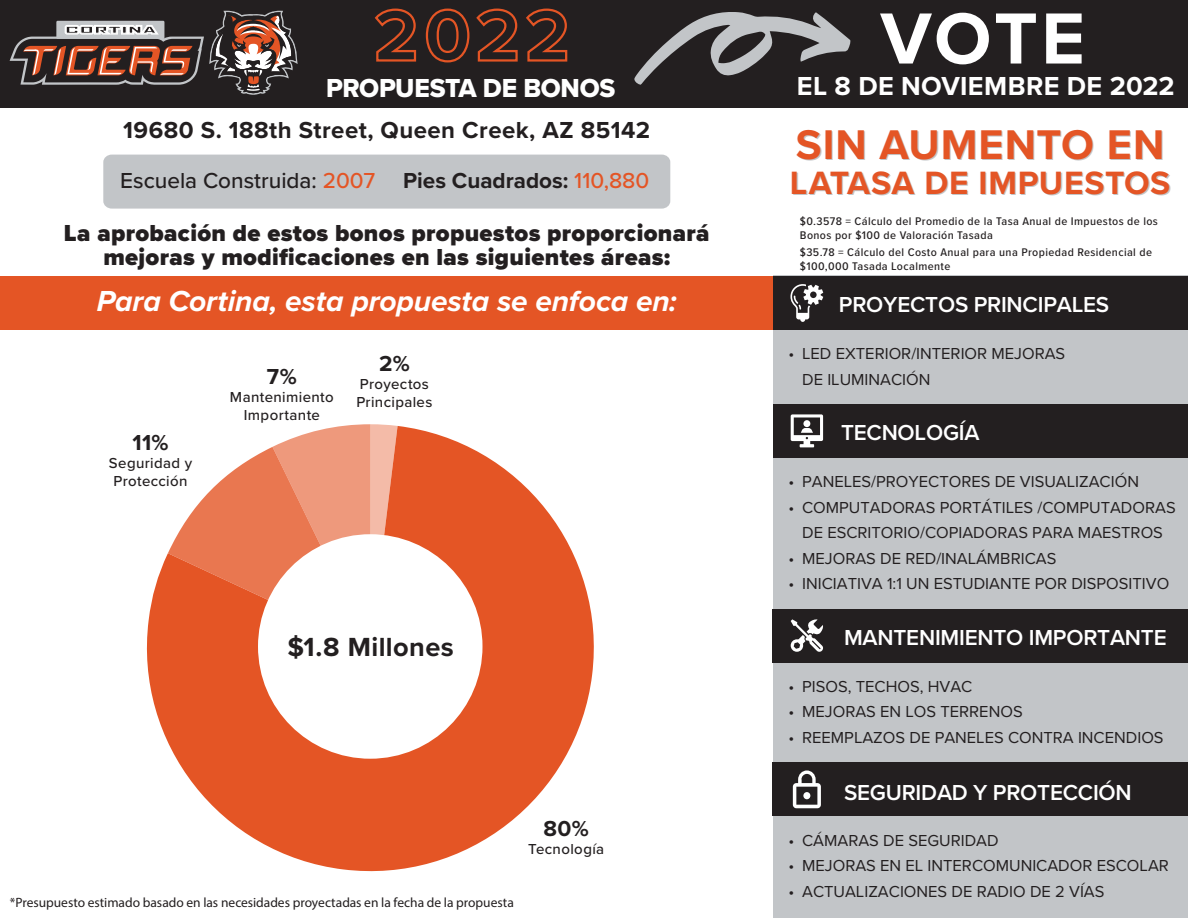
<style>
.page{position:relative;width:1188px;height:918px;background:#fff}
.page>*{position:absolute;margin:0;border:0;box-sizing:border-box;transform-origin:0 0}
.t1{font:700 75px "Proxima Nova";color:#fff}
.t2{font:700 43.05px "Proxima Nova";letter-spacing:.02em;color:#e45525}
.t3{font:700 33.45px "Proxima Nova";letter-spacing:.015em;color:#e45525}
.t4{font:italic 700 30px "Proxima Nova";letter-spacing:-.005em;color:#fff}
.t5{font:700 27.15px "Proxima Nova";letter-spacing:.015em;color:#231f20}
.t6{font:700 27px "Proxima Nova";letter-spacing:.01em;color:#fff}
.t7{font:27px "Proxima Nova Extrabld";letter-spacing:-.015em;color:#fff}
.t8{font:900 24px/24px "Proxima Nova";letter-spacing:.015em;color:#231f20;text-align:center}
.t9{font:700 24px "Proxima Nova";letter-spacing:.02em;color:#231f20}
.t10{font:600 22.5px "Proxima Nova";letter-spacing:-.01em;color:#fff}
.t11{font:500 22.5px "Proxima Nova";color:#231f20}
.t12{font:700 22.5px "Proxima Nova";color:#231f20}
.t13{font:16.5px/25.5px "Proxima Nova";color:#231f20;text-align:center}
.t14{font:500 15px/18px "Proxima Nova";letter-spacing:.025em;color:#231f20;text-align:center}
.t15{font:13.5px "Myriad Pro";color:#231f20}
.t16{font:500 11.55px/13.5px "Proxima Nova Cond";letter-spacing:.03em;color:#231f20;scale:1.11 1}
.s1{color:#e45525}
.s2{font-weight:700}
</style>
<div class="page">
<div style="left:103px;top:155px;width:567px;height:54px;background:#c2c5c8"></div>
<div style="left:0;top:276px;width:774px;height:54px;background:#e45525"></div>
<div style="left:774px;top:276px;width:414px;height:642px;background:#c2c5c8"></div>
<div style="left:0;top:0;width:1188px;height:108px;background:#231f20"></div>
<svg style="left:374px;top:8px;width:43px;height:54px"></svg>
<svg style="left:425px;top:8px;width:143px;height:55px"></svg>
<svg style="left:634px;top:12px;width:217px;height:73px"></svg>
<svg style="left:146px;top:426px;width:448px;height:446px;fill:#e45525"></svg>
<svg style="left:168px;top:424px;width:230px;height:224px"></svg>
<div style="left:258px;top:534px;width:225px;height:225px;background:#fff;border-radius:50%"></div>
<svg style="left:10px;top:11px;width:288px;height:84px"></svg>
<div style="left:772px;top:762px;width:416px;height:54px;background:#231f20"></div>
<svg style="left:793px;top:770px;width:28px;height:38px"></svg>
<div style="left:774px;top:404px;width:414px;height:54px;background:#231f20"></div>
<svg style="left:791px;top:414px;width:32px;height:33px"></svg>
<div style="left:774px;top:276px;width:414px;height:54px;background:#231f20"></div>
<svg style="left:790px;top:284px;width:33px;height:38px"></svg>
<div style="left:773px;top:609px;width:415px;height:54px;background:#231f20"></div>
<svg style="left:791px;top:619px;width:32px;height:33px"></svg>
<h3 class="t7" style="left:326px;top:68px;width:291px">PROPUESTA DE BONOS</h3>
<h3 class="t9" style="left:123px;top:112px;width:529px">19680 S. 188th Street, Queen Creek, AZ 85142</h3>
<h3 class="t11" style="left:120px;top:164px;width:531px">Escuela Construida: <span class="s1">2007</span> <span class="s2">Pies Cuadrados:</span> <span class="s1">110,880</span></h3>
<h3 class="t8" style="left:64px;top:220px;width:647px">La aprobación de estos bonos propuestos proporcionará mejoras y modificaciones en las siguientes áreas:</h3>
<h3 class="t4" style="left:97px;top:279px;width:582px">Para Cortina, esta propuesta se enfoca en:</h3>
<h3 class="t12" style="left:133px;top:425px;width:38px">11%</h3>
<p class="t14" style="left:109px;top:453px;width:85px">Seguridad y<br>Protección</p>
<h3 class="t12" style="left:267px;top:360px;width:31px">7%</h3>
<p class="t14" style="left:230px;top:387px;width:105px">Mantenimiento<br>Importante</p>
<h3 class="t12" style="left:379px;top:347px;width:32px">2%</h3>
<p class="t14" style="left:356px;top:374px;width:78px;text-align:left">Proyectos<br>Principales</p>
<h3 class="t5" style="left:287px;top:626px;width:168px">$1.8 Millones</h3>
<h3 class="t12" style="left:543px;top:811px;width:47px">80%</h3>
<p class="t14" style="left:528px;top:839px;width:78px">Tecnología</p>
<p class="t15" style="left:10px;top:894px;width:506px">*Presupuesto estimado basado en las necesidades proyectadas en la fecha de la propuesta</p>
<h1 class="t1" style="left:880px;top:-17px;width:206px">VOTE</h1>
<h3 class="t6" style="left:797px;top:66px;width:380px">EL 8 DE NOVIEMBRE DE 2022</h3>
<h2 class="t2" style="left:796px;top:113px;width:370px">SIN AUMENTO EN</h2>
<h3 class="t3" style="left:790px;top:158px;width:382px">LATASA DE IMPUESTOS</h3>
<p class="t16" style="left:800px;top:214px;width:324px">$0.3578 = Cálculo del Promedio de la Tasa Anual de Impuestos de los<br>Bonos por $100 de Valoración Tasada</p>
<p class="t16" style="left:800px;top:245px;width:319px">$35.78 = Cálculo del Costo Anual para una Propiedad Residencial de $100,000 Tasada Localmente</p>
<h3 class="t10" style="left:839px;top:288px;width:272px">PROYECTOS PRINCIPALES</h3>
<p class="t13" style="left:802px;top:340px;width:265px;text-align:left;text-indent:-14px">• LED EXTERIOR/INTERIOR MEJORAS<br>DE ILUMINACIÓN</p>
<h3 class="t10" style="left:841px;top:415px;width:140px">TECNOLOGÍA</h3>
<p class="t13" style="left:789px;top:468px;width:352px">• PANELES/PROYECTORES DE VISUALIZACIÓN</p>
<p class="t13" style="left:789px;top:494px;width:389px">• COMPUTADORAS PORTÁTILES /COMPUTADORAS<br>DE ESCRITORIO/COPIADORAS PARA MAESTROS</p>
<p class="t13" style="left:789px;top:545px;width:269px">• MEJORAS DE RED/INALÁMBRICAS</p>
<p class="t13" style="left:789px;top:570px;width:382px">• INICIATIVA 1:1 UN ESTUDIANTE POR DISPOSITIVO</p>
<h3 class="t10" style="left:844px;top:621px;width:324px">MANTENIMIENTO IMPORTANTE</h3>
<p class="t13" style="left:789px;top:673px;width:185px">• PISOS, TECHOS, HVAC</p>
<p class="t13" style="left:789px;top:699px;width:236px">• MEJORAS EN LOS TERRENOS</p>
<p class="t13" style="left:789px;top:724px;width:376px">• REEMPLAZOS DE PANELES CONTRA INCENDIOS</p>
<h3 class="t10" style="left:844px;top:776px;width:289px">SEGURIDAD Y PROTECCIÓN</h3>
<p class="t13" style="left:789px;top:827px;width:212px">• CÁMARAS DE SEGURIDAD</p>
<p class="t13" style="left:789px;top:852px;width:382px">• MEJORAS EN EL INTERCOMUNICADOR ESCOLAR</p>
<p class="t13" style="left:789px;top:878px;width:317px">• ACTUALIZACIONES DE RADIO DE 2 VÍAS</p>
</div>
